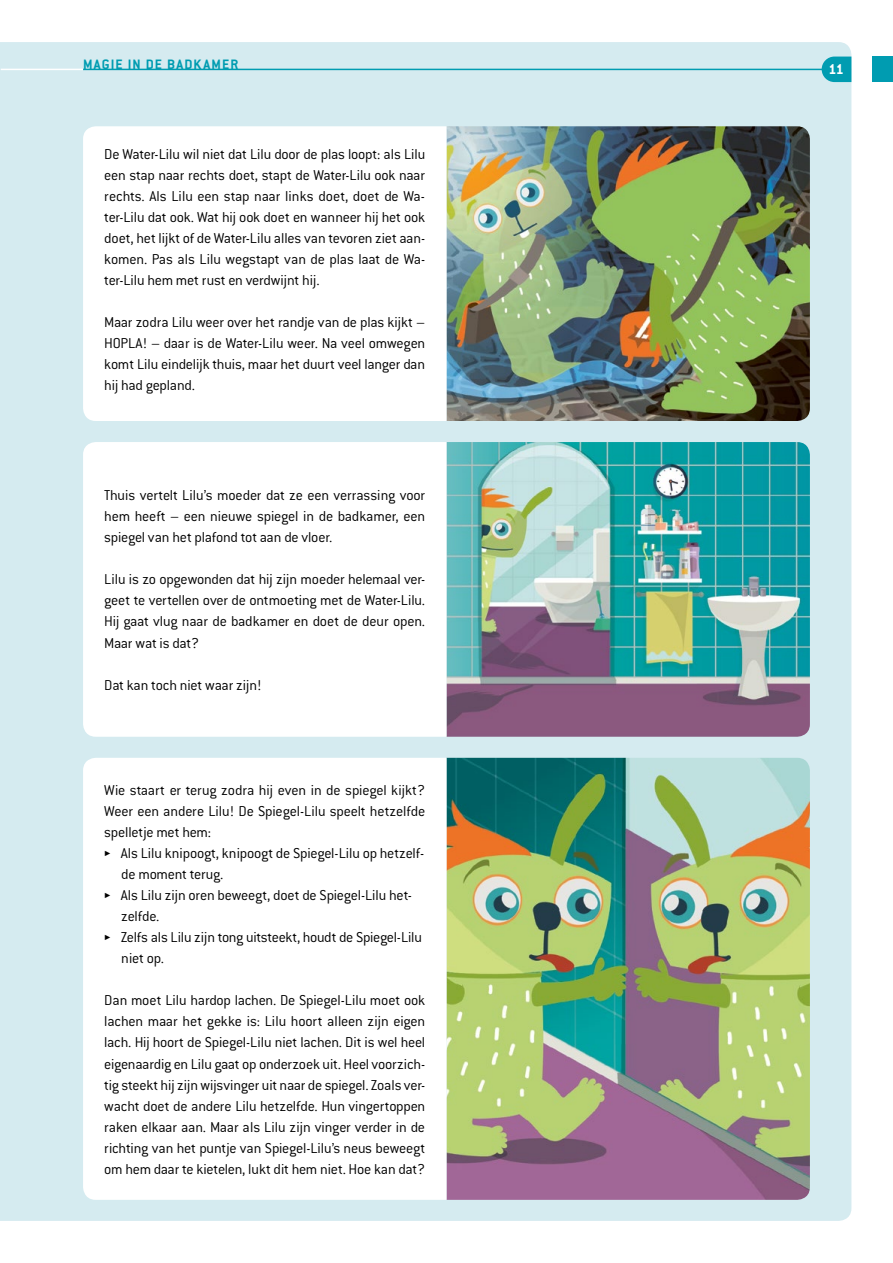
<style>
.page{position:relative;width:893px;height:1263px;background:#fff}
.page>*{position:absolute;margin:0;border:0;box-sizing:border-box;transform-origin:0 0}
.t1{font:300 15.75px/21px "Conduit ITC Pro";letter-spacing:-.01em;color:#000;text-align:justify}
.t2{font:700 15.75px "Conduit ITC Pro";color:#fff}
.t3{font:700 15px "Conduit ITC Pro";letter-spacing:.08em;color:#009cb1}
.s1{font-family:"Klavika Arrows";font-size:10.5px}
</style>
<div class="page">
<div style="left:0;top:42px;width:851px;height:1179px;background:#d5ebf0"></div>
<img style="left:446px;top:126px;width:364px;height:295px">
<img style="left:446px;top:442px;width:364px;height:295px">
<img style="left:446px;top:758px;width:364px;height:442px">
<svg style="left:83px;top:126px;width:363px;height:295px"></svg>
<svg style="left:83px;top:442px;width:363px;height:295px"></svg>
<svg style="left:83px;top:758px;width:363px;height:442px"></svg>
<hr style="left:83px;top:69px;width:766px;height:1px;background:#009cb1">
<hr style="left:1px;top:69px;width:82px;height:1px;background:#fff">
<div style="left:872px;top:57px;width:21px;height:25px;background:#009cb1"></div>
<div style="left:822px;top:57px;width:29px;height:25px;background:#009cb1;border-radius:13px"></div>
<p class="t3" style="left:83px;top:55px;width:157px">MAGIE IN DE BADKAMER</p>
<p class="t2" style="left:829px;top:60px;width:17px">11</p>
<p class="t1" style="left:104px;top:143px;width:322px">De Water-Lilu wil niet dat Lilu door de plas loopt: als Lilu een stap naar rechts doet, stapt de Water-Lilu ook naar rechts. Als Lilu een stap naar links doet, doet de Wa&shy;ter-Lilu dat ook. Wat hij ook doet en wanneer hij het ook doet, het lijkt of de Water-Lilu alles van tevoren ziet aan&shy;komen. Pas als Lilu wegstapt van de plas laat de Wa&shy;ter-Lilu hem met rust en verdwijnt hij.</p>
<p class="t1" style="left:104px;top:312px;width:322px">Maar zodra Lilu weer over het randje van de plas kijkt – HOPLA! – daar is de Water-Lilu weer. Na veel omwegen komt Lilu eindelijk thuis, maar het duurt veel langer dan hij had gepland.</p>
<p class="t1" style="left:104px;top:485px;width:322px">Thuis vertelt Lilu’s moeder dat ze een verrassing voor hem heeft – een nieuwe spiegel in de badkamer, een spiegel van het plafond tot aan de vloer.</p>
<p class="t1" style="left:104px;top:569px;width:322px">Lilu is zo opgewonden dat hij zijn moeder helemaal ver&shy;geet te vertellen over de ontmoeting met de Water-Lilu.<br>Hij gaat vlug naar de badkamer en doet de deur open.<br>Maar wat is dat?</p>
<p class="t1" style="left:104px;top:674px;width:159px">Dat kan toch niet waar zijn!</p>
<p class="t1" style="left:104px;top:780px;width:322px">Wie staart er terug zodra hij even in de spiegel kijkt?</p>
<p class="t1" style="left:104px;top:801px;width:322px">Weer een andere Lilu! De Spiegel-Lilu speelt hetzelfde</p>
<p class="t1" style="left:104px;top:822px;width:108px">spelletje met hem:</p>
<p class="t1" style="left:104px;top:843px;width:322px"><span class="s1">5</span> Als Lilu knipoogt, knipoogt de Spiegel-Lilu op hetzelf-</p>
<p class="t1" style="left:121px;top:864px;width:103px">de moment terug.</p>
<p class="t1" style="left:104px;top:885px;width:309px"><span class="s1">5</span> Als Lilu zijn oren beweegt, doet de Spiegel-Lilu het-</p>
<p class="t1" style="left:121px;top:906px;width:40px">zelfde.</p>
<p class="t1" style="left:104px;top:927px;width:319px"><span class="s1">5</span> Zelfs als Lilu zijn tong uitsteekt, houdt de Spiegel-Lilu</p>
<p class="t1" style="left:121px;top:948px;width:44px">niet op.</p>
<p class="t1" style="left:104px;top:990px;width:322px">Dan moet Lilu hardop lachen. De Spiegel-Lilu moet ook lachen maar het gekke is: Lilu hoort alleen zijn eigen lach. Hij hoort de Spiegel-Lilu niet lachen. Dit is wel heel eigenaardig en Lilu gaat op onderzoek uit. Heel voorzich&shy;tig steekt hij zijn wijsvinger uit naar de spiegel. Zoals ver&shy;wacht doet de andere Lilu hetzelfde. Hun vingertoppen raken elkaar aan. Maar als Lilu zijn vinger verder in de richting van het puntje van Spiegel-Lilu’s neus beweegt om hem daar te kietelen, lukt dit hem niet. Hoe kan dat?</p>
</div>
